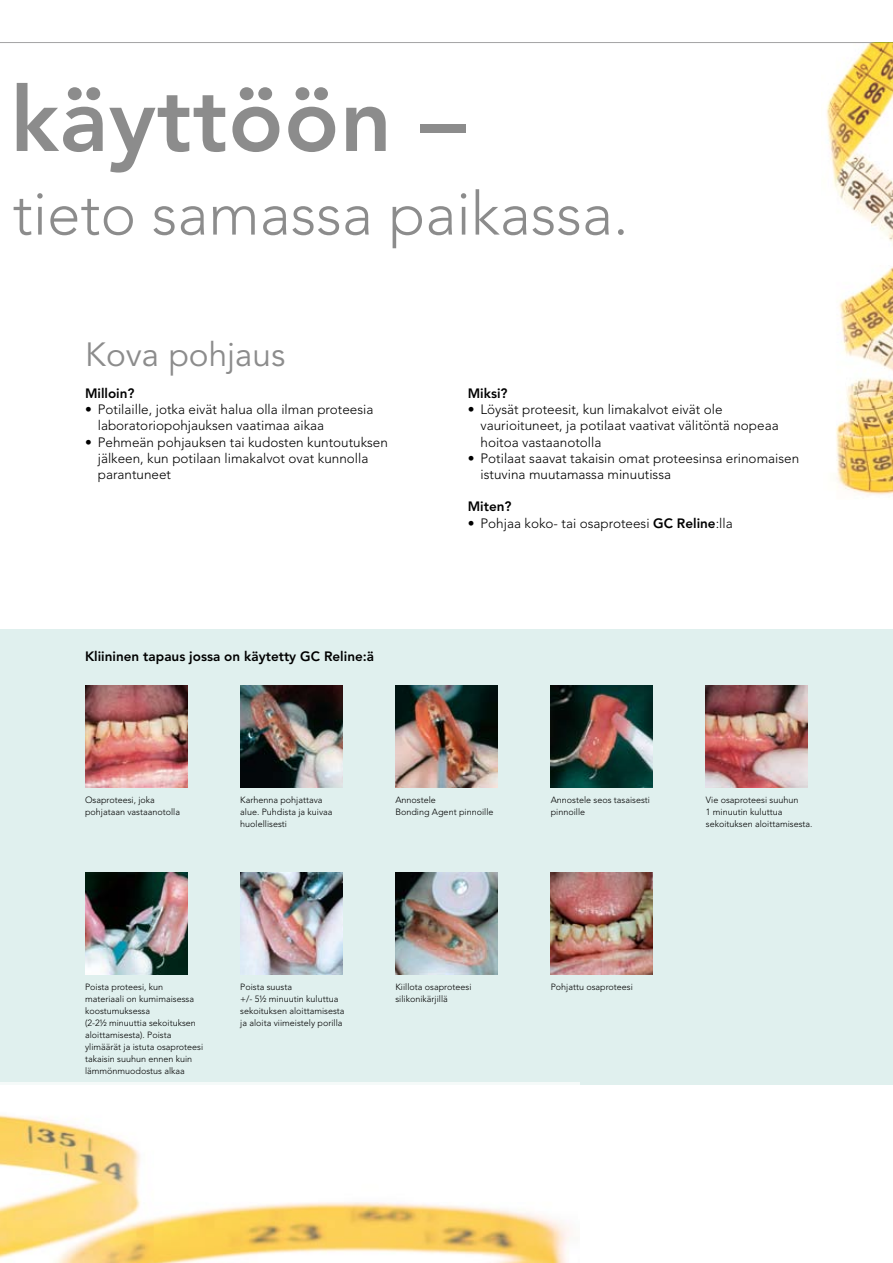
<style>
.page{position:relative;width:893px;height:1263px;background:#fff}
.page>*{position:absolute;margin:0;border:0;box-sizing:border-box;transform-origin:0 0}
.t1{font:800 90px "Avenir";letter-spacing:.01em;color:#8c8c8c}
.t2{font:300 60px "Avenir";color:#8c8c8c}
.t3{font:33.3px "Avenir";color:#8c8c8c}
.t4{font:300 13.5px/16.2px "Avenir";color:#000}
.t5{font:800 13.5px "Avenir";color:#000}
.t6{font:300 9px/12px "Avenir";color:#000}
.s1{font-weight:800}
</style>
<div class="page">
<img style="left:826px;top:43px;width:67px;height:452px">
<div style="left:0;top:629px;width:893px;height:455px;background:#e0f0ee"></div>
<svg style="left:496px;top:685px;width:312px;height:399px"></svg>
<hr style="left:0;top:42px;width:893px;height:1px;background:#a7a7a8">
<img style="left:0;top:1083px;width:579px;height:180px">
<img style="left:85px;top:685px;width:102px;height:102px">
<img style="left:240px;top:685px;width:102px;height:102px">
<img style="left:395px;top:685px;width:102px;height:102px">
<img style="left:551px;top:685px;width:102px;height:102px">
<img style="left:706px;top:685px;width:102px;height:102px">
<img style="left:85px;top:872px;width:102px;height:102px">
<img style="left:240px;top:872px;width:102px;height:102px">
<img style="left:395px;top:872px;width:102px;height:102px">
<img style="left:551px;top:872px;width:102px;height:102px">
<h1 class="t1" style="left:11px;top:66px;width:456px">käyttöön –</h1>
<h2 class="t2" style="left:13px;top:179px;width:617px">tieto samassa paikassa.</h2>
<h3 class="t3" style="left:85px;top:335px;width:202px">Kova pohjaus</h3>
<h3 class="t5" style="left:85px;top:385px;width:51px">Milloin?</h3>
<h3 class="t4" style="left:98px;top:401px;width:277px;text-indent:-13px">• Potilaille, jotka eivät halua olla ilman proteesia laboratoriopohjauksen vaatimaa aikaa</h3>
<h3 class="t4" style="left:98px;top:434px;width:292px;text-indent:-13px">• Pehmeän pohjauksen tai kudosten kuntoutuksen jälkeen, kun potilaan limakalvot ovat kunnolla parantuneet</h3>
<h3 class="t5" style="left:85px;top:648px;width:291px">Kliininen tapaus jossa on käytetty GC Reline:ä</h3>
<h3 class="t5" style="left:468px;top:385px;width:41px">Miksi?</h3>
<h3 class="t4" style="left:480px;top:401px;width:300px;text-indent:-13px">• Löysät proteesit, kun limakalvot eivät ole vaurioituneet, ja potilaat vaativat välitöntä nopeaa hoitoa vastaanotolla</h3>
<h3 class="t4" style="left:480px;top:450px;width:320px;text-indent:-13px">• Potilaat saavat takaisin omat proteesinsa erinomaisen istuvina muutamassa minuutissa</h3>
<h3 class="t5" style="left:468px;top:499px;width:45px">Miten?</h3>
<h3 class="t4" style="left:468px;top:515px;width:266px">• Pohjaa koko- tai osaproteesi <span class="s1">GC Reline</span>:lla</h3>
<p class="t6" style="left:85px;top:794px;width:97px">Osaproteesi, joka pohjataan vastaanotolla</p>
<p class="t6" style="left:240px;top:794px;width:94px">Karhenna pohjattava alue. Puhdista ja kuivaa huolellisesti</p>
<p class="t6" style="left:395px;top:794px;width:100px">Annostele<br>Bonding Agent pinnoille</p>
<p class="t6" style="left:551px;top:794px;width:101px">Annostele seos tasaisesti pinnoille</p>
<p class="t6" style="left:706px;top:794px;width:108px">Vie osaproteesi suuhun<br>1 minuutin kuluttua sekoituksen aloittamisesta.</p>
<p class="t6" style="left:85px;top:981px;width:120px">Poista proteesi, kun materiaali on kumimaisessa koostumuksessa<br>(2-2½ minuuttia sekoituksen aloittamisesta). Poista ylimäärät ja istuta osaproteesi takaisin suuhun ennen kuin lämmönmuodostus alkaa</p>
<p class="t6" style="left:240px;top:981px;width:106px">Poista suusta<br>+/- 5½ minuutin kuluttua sekoituksen aloittamisesta ja aloita viimeistely porilla</p>
<p class="t6" style="left:395px;top:981px;width:78px">Kiillota osaproteesi silikonikärjillä</p>
<p class="t6" style="left:551px;top:981px;width:84px">Pohjattu osaproteesi</p>
</div>
